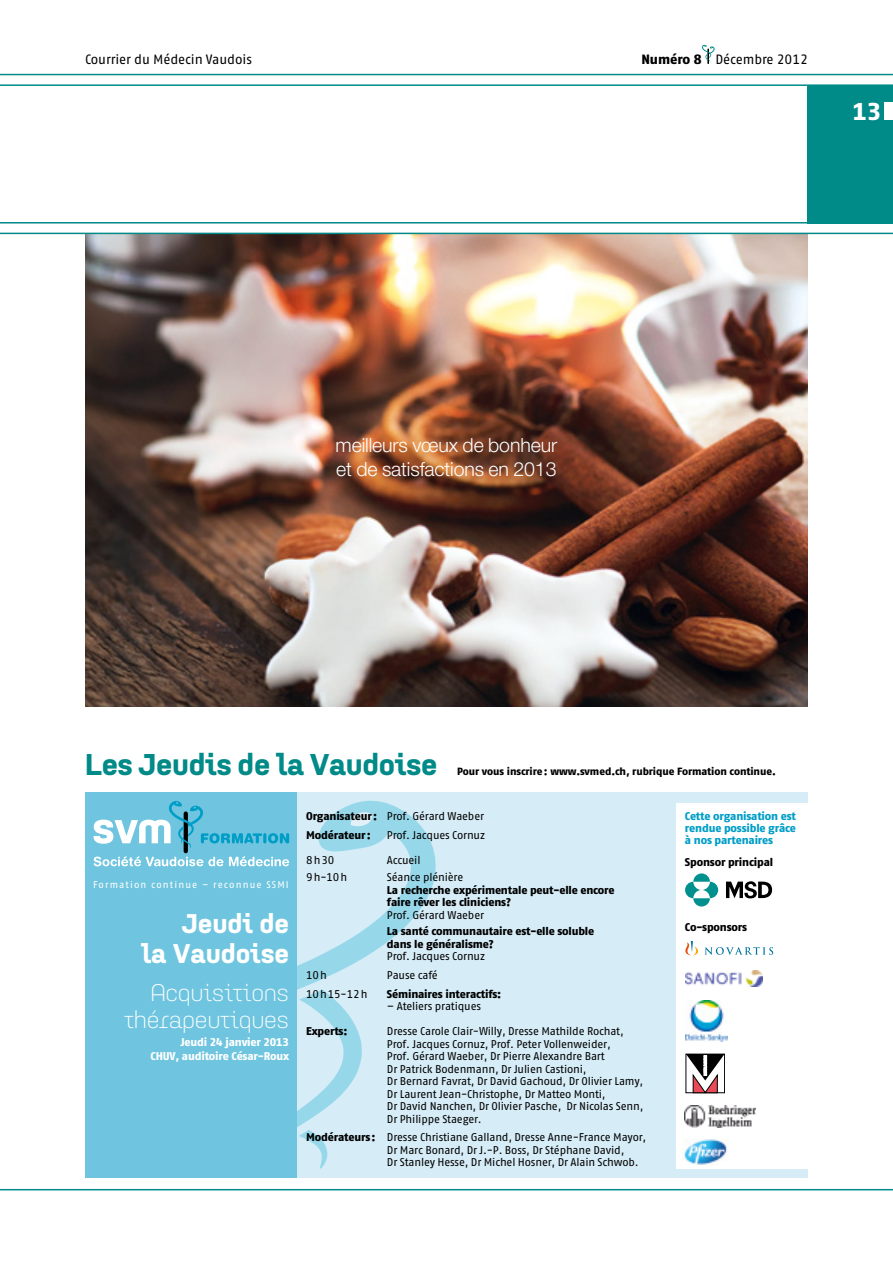
<style>
.page{position:relative;width:893px;height:1263px;background:#fff}
.page>*{position:absolute;margin:0;border:0;box-sizing:border-box;transform-origin:0 0}
.t1{font:700 30px "Idealista";letter-spacing:-.015em;color:#008a88}
.t2{font:700 27px/30px "Idealista";letter-spacing:-.005em;color:#fff;text-align:right}
.t3{font:24.3px "Fago No Exb Tf";color:#fff}
.t4{font:300 24px/27px "Idealista";letter-spacing:-.015em;color:#fff;text-align:right}
.t5{font:300 19.5px/24px "Helvetica Neue";letter-spacing:-.005em;color:#fff}
.t6{font:13.5px "Fago No Regular Tf";letter-spacing:-.005em;color:#000}
.t7{font:11.25px/12.5px "Fago No Regular Tf";letter-spacing:-.015em;color:#000}
.t8{font:11.25px/12.5px "Fago No Exb Tf";letter-spacing:-.015em;color:#000}
.t9{font:11.25px/12px "Fago No Exb Tf";letter-spacing:-.015em;color:#009ec7;text-align:justify}
.t10{font:11.25px/14.2px "Fago No Exb Tf";letter-spacing:-.015em;color:#fff;text-align:right}
.t11{font:11.25px "Fago No Regular Tf";letter-spacing:.04em;color:#000}
.t12{font:10.5px "Fago No Exb Tf";letter-spacing:-.01em;color:#000}
.t13{font:9.75px "Fago No Regular Tf";letter-spacing:.115em;color:#fff}
.s1{font-family:"Fago No Exb Tf"}
</style>
<div class="page">
<img style="left:85px;top:234px;width:723px;height:472px">
<hr style="left:0;top:222px;width:893px;height:1px;background:#008a88">
<hr style="left:0;top:233px;width:893px;height:1px;background:#008a88">
<hr style="left:0;top:74px;width:893px;height:1px;background:#008a88">
<hr style="left:0;top:84px;width:893px;height:2px;background:#008a88">
<div style="left:808px;top:85px;width:85px;height:138px;background:#008a88"></div>
<div style="left:884px;top:103px;width:9px;height:17px;background:#fff"></div>
<svg style="left:702px;top:45px;width:13px;height:19px"></svg>
<div style="left:85px;top:792px;width:213px;height:386px;background:#6fc5df"></div>
<div style="left:298px;top:793px;width:510px;height:385px;background:#d6ecf6"></div>
<div style="left:676px;top:803px;width:136px;height:365px;background:#fff"></div>
<svg style="left:184px;top:811px;width:4px;height:42px"></svg>
<svg style="left:94px;top:856px;width:129px;height:10px"></svg>
<svg style="left:229px;top:856px;width:60px;height:10px"></svg>
<svg style="left:94px;top:801px;width:195px;height:47px"></svg>
<svg style="left:298px;top:800px;width:138px;height:369px"></svg>
<svg style="left:685px;top:873px;width:33px;height:33px"></svg>
<svg style="left:726px;top:881px;width:46px;height:17px"></svg>
<svg style="left:684px;top:1105px;width:72px;height:23px"></svg>
<img style="left:685px;top:1106px;width:70px;height:21px">
<svg style="left:685px;top:941px;width:88px;height:14px"></svg>
<img style="left:686px;top:970px;width:76px;height:16px">
<img style="left:684px;top:1138px;width:44px;height:28px">
<svg style="left:685px;top:1053px;width:40px;height:41px"></svg>
<svg style="left:686px;top:1054px;width:39px;height:39px"></svg>
<img style="left:685px;top:1000px;width:42px;height:41px">
<hr style="left:0;top:1189px;width:893px;height:1px;background:#008a88">
<p class="t6" style="left:85px;top:52px;width:168px">Courrier du Médecin Vaudois</p>
<p class="t6" style="left:641px;top:51px;width:168px"><span class="s1">Numéro 8</span> Décembre 2012</p>
<h3 class="t3" style="left:853px;top:97px;width:30px">13</h3>
<h3 class="t5" style="left:336px;top:433px;width:223px">meilleurs vœux de bonheur et de satisfactions en 2013</h3>
<h1 class="t1" style="left:85px;top:742px;width:354px">Les Jeudis de la Vaudoise</h1>
<p class="t7" style="left:306px;top:810px;width:179px"><span class="s1">Organisateur :</span> Prof. Gérard Waeber</p>
<p class="t8" style="left:306px;top:829px;width:66px">Modérateur :</p>
<p class="t7" style="left:387px;top:829px;width:100px">Prof. Jacques Cornuz</p>
<p class="t7" style="left:306px;top:854px;width:30px">8h30</p>
<p class="t7" style="left:387px;top:854px;width:35px">Accueil</p>
<p class="t7" style="left:306px;top:871px;width:43px">9h-10h</p>
<p class="t7" style="left:387px;top:871px;width:78px">Séance plénière</p>
<p class="t8" style="left:387px;top:883px;width:229px">La recherche expérimentale peut-elle encore faire rêver les cliniciens?</p>
<p class="t7" style="left:387px;top:908px;width:99px">Prof. Gérard Waeber</p>
<p class="t8" style="left:387px;top:925px;width:209px">La santé communautaire est-elle soluble dans le généralisme?</p>
<p class="t7" style="left:387px;top:950px;width:100px">Prof. Jacques Cornuz</p>
<p class="t7" style="left:306px;top:969px;width:22px">10h</p>
<p class="t7" style="left:387px;top:969px;width:52px">Pause café</p>
<p class="t11" style="left:306px;top:987px;width:63px">10h15-12h</p>
<p class="t8" style="left:387px;top:987px;width:116px">Séminaires interactifs:</p>
<p class="t7" style="left:387px;top:1000px;width:96px">– Ateliers pratiques</p>
<p class="t8" style="left:306px;top:1025px;width:43px">Experts:</p>
<p class="t7" style="left:387px;top:1025px;width:258px">Dresse Carole Clair-Willy, Dresse Mathilde Rochat, Prof. Jacques Cornuz, Prof. Peter Vollenweider,<br>Prof. Gérard Waeber, Dr Pierre Alexandre Bart<br>Dr Patrick Bodenmann, Dr Julien Castioni,<br>Dr Bernard Favrat, Dr David Gachoud, Dr Olivier Lamy, Dr Laurent Jean-Christophe, Dr Matteo Monti,<br>Dr David Nanchen, Dr Olivier Pasche, Dr Nicolas Senn, Dr Philippe Staeger.</p>
<p class="t7" style="left:387px;top:1131px;width:261px;text-indent:-81px"><span class="s1">Modérateurs :</span> Dresse Christiane Galland, Dresse Anne-France Mayor,<br>Dr Marc Bonard, Dr J.-P. Boss, Dr Stéphane David,<br>Dr Stanley Hesse, Dr Michel Hosner, Dr Alain Schwob.</p>
<p class="t12" style="left:457px;top:765px;width:320px">Pour vous inscrire : www.svmed.ch, rubrique Formation continue.</p>
<p class="t9" style="left:685px;top:810px;width:113px">Cette organisation est rendue possible grâce à nos partenaires</p>
<p class="t8" style="left:685px;top:855px;width:90px">Sponsor principal</p>
<p class="t13" style="left:93px;top:879px;width:197px">Formation continue – reconnue SSMI</p>
<h2 class="t2" style="left:141px;top:906px;width:150px">Jeudi de<br>la Vaudoise</h2>
<h3 class="t4" style="left:124px;top:977px;width:167px">Acquisitions thérapeutiques</h3>
<p class="t10" style="left:151px;top:1035px;width:140px">Jeudi 24 janvier 2013<br>CHUV, auditoire César-Roux</p>
<p class="t8" style="left:685px;top:921px;width:64px">Co-sponsors</p>
</div>
